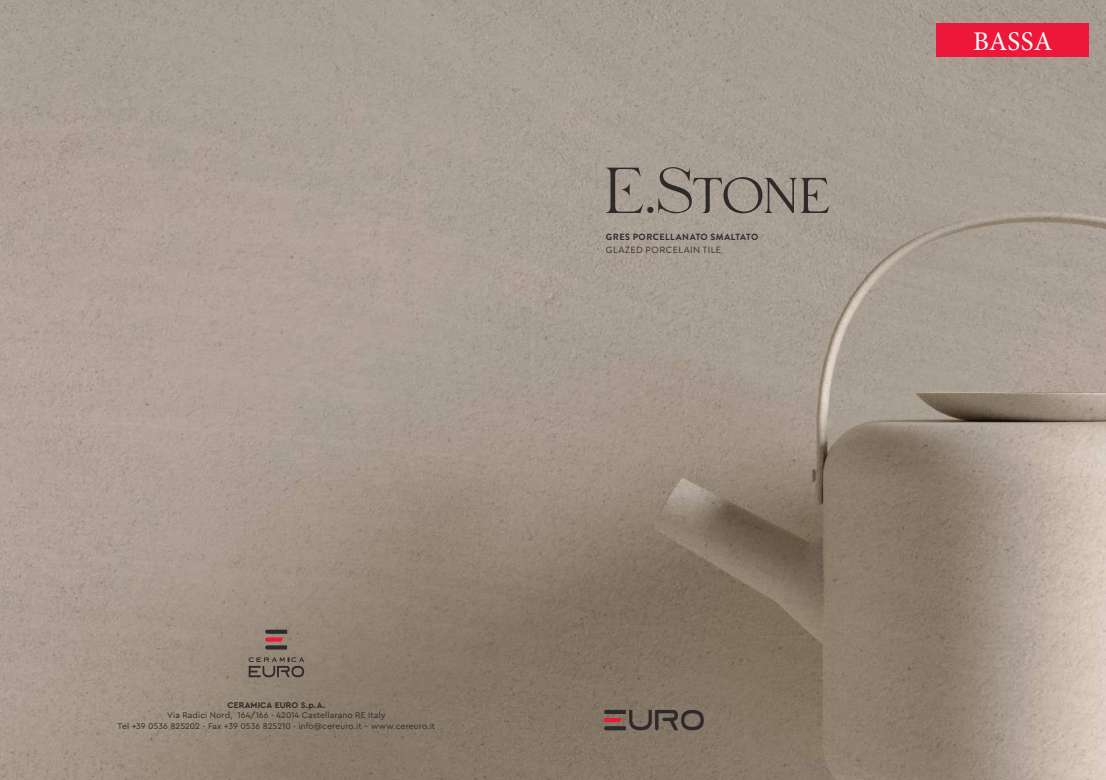
<style>
.page{position:relative;width:1106px;height:780px;background:#fff}
.page>*{position:absolute;margin:0;border:0;box-sizing:border-box;transform-origin:0 0}
.t1{font:27px "Minion Pro";letter-spacing:.01em;color:#fff}
.t2{font:700 9px "Brandon Grotesque";letter-spacing:.055em;color:#2e292a}
.t3{font:9px "Brandon Grotesque";letter-spacing:.06em;color:#2e292a}
.t4{font:8.7px/10.4px "Cera Pro";letter-spacing:.005em;color:#2e292a;text-align:center}
.t5{font:700 8.7px "Cera Pro";letter-spacing:.01em;color:#2e292a}
</style>
<div class="page">
<img style="left:0;top:0;width:1106px;height:780px">
<svg style="left:265px;top:629px;width:22px;height:20px"></svg>
<svg style="left:249px;top:657px;width:55px;height:20px"></svg>
<svg style="left:604px;top:709px;width:99px;height:21px;background:#66564e"></svg>
<svg style="left:606px;top:167px;width:223px;height:46px;background:#918880"></svg>
<div style="left:936px;top:23px;width:153px;height:34px;background:#ec1739"></div>
<p class="t2" style="left:606px;top:230px;width:154px">GRES PORCELLANATO SMALTATO</p>
<p class="t3" style="left:606px;top:244px;width:117px">GLAZED PORCELAIN TILE</p>
<p class="t5" style="left:227px;top:699px;width:99px">CERAMICA EURO S.p.A.</p>
<p class="t4" style="left:117px;top:709px;width:319px">Via Radici Nord, 164/166 - 42014 Castellarano RE Italy<br>Tel +39 0536 825202 - Fax +39 0536 825210 - info@cereuro.it - www.cereuro.it</p>
<h1 class="t1" style="left:973px;top:23px;width:81px">BASSA</h1>
</div>
